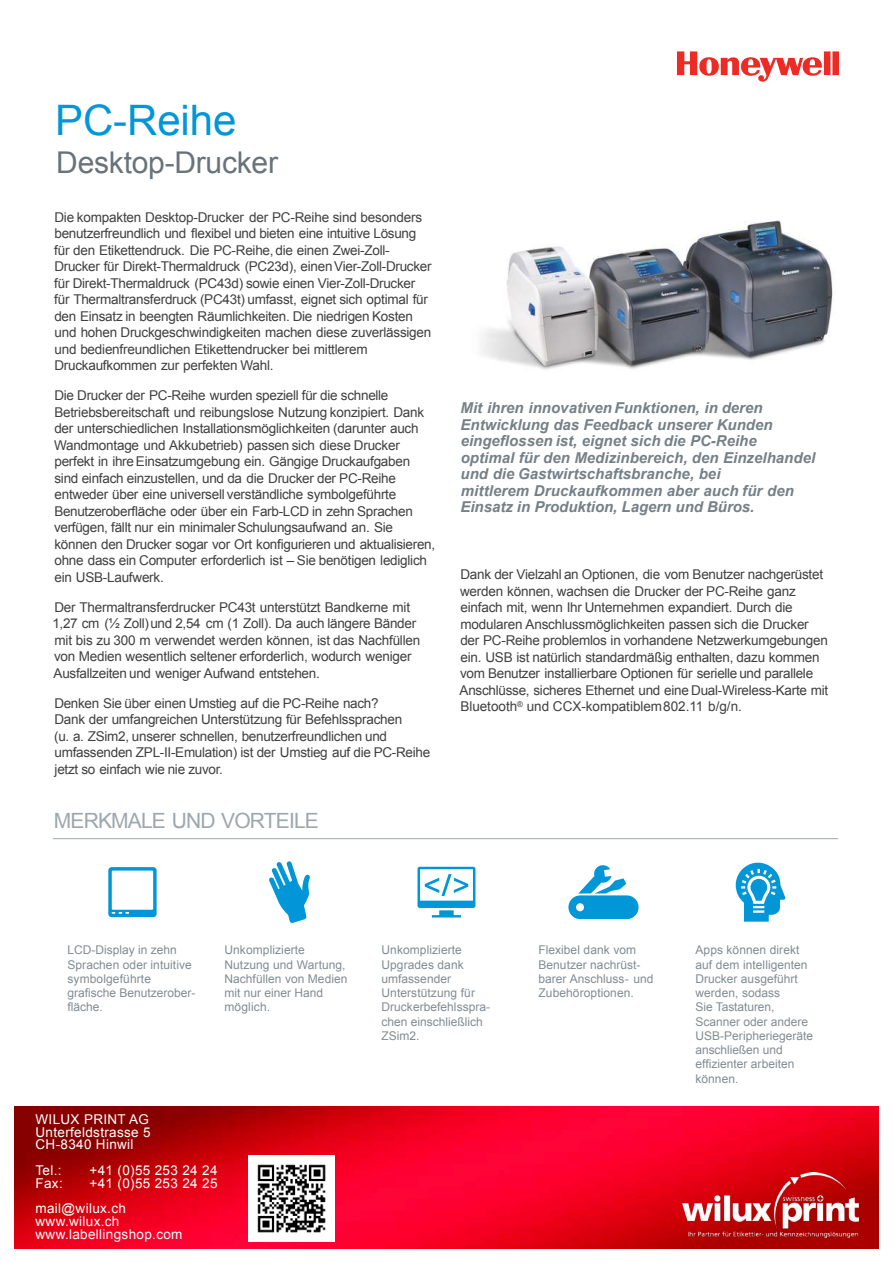
<style>
.page{position:relative;width:893px;height:1263px;background:#fff}
.page>*{position:absolute;margin:0;border:0;box-sizing:border-box;transform-origin:0 0}
.t1{font:42px "Arial";letter-spacing:-.005em;color:#0096d7}
.t2{font:30px "Arial";letter-spacing:-.01em;color:#68737a}
.t3{font:21px "Arial";letter-spacing:-.04em;color:#9da7ad}
.t4{font:italic 700 15px/16.5px "Arial";color:#758087}
.t5{font:13.5px/16.5px "Arial";letter-spacing:-.02em;color:#403f41}
.t6{font:13.5px/12.8px "Arial";letter-spacing:.025em;color:#fff}
.t7{font:12px/14.2px "Arial";letter-spacing:.005em;color:#818c93}
</style>
<div class="page">
<svg style="left:677px;top:51px;width:162px;height:31px"></svg>
<img style="left:481px;top:220px;width:352px;height:150px">
<hr style="left:53px;top:838px;width:785px;height:1px;background:#9da7ad">
<svg style="left:108px;top:867px;width:49px;height:50px"></svg>
<svg style="left:269px;top:861px;width:41px;height:62px"></svg>
<svg style="left:417px;top:867px;width:58px;height:50px"></svg>
<svg style="left:568px;top:865px;width:70px;height:54px"></svg>
<svg style="left:736px;top:862px;width:49px;height:60px"></svg>
<img style="left:14px;top:1107px;width:865px;height:142px">
<img style="left:683px;top:1172px;width:175px;height:65px">
<img style="left:248px;top:1155px;width:87px;height:87px">
<h1 class="t1" style="left:55px;top:104px;width:183px">PC-Reihe</h1>
<h2 class="t2" style="left:56px;top:151px;width:223px">Desktop-Drucker</h2>
<p class="t5" style="left:54px;top:210px;width:379px">Die kompakten Desktop-Drucker der PC-Reihe sind besonders benutzerfreundlich und flexibel und bieten eine intuitive Lösung für den Etikettendruck. Die PC-Reihe, die einen Zwei-Zoll-Drucker für Direkt-Thermaldruck (PC23d), einenVier-Zoll-Drucker für Direkt-Thermaldruck (PC43d) sowie einen Vier-Zoll-Drucker für Thermaltransferdruck (PC43t) umfasst, eignet sich optimal für den Einsatz in beengten Räumlichkeiten. Die niedrigen Kosten und hohen Druckgeschwindigkeiten machen diese zuverlässigen und bedienfreundlichen Etikettendrucker bei mittlerem Druckaufkommen zur perfekten Wahl.</p>
<p class="t5" style="left:54px;top:389px;width:383px">Die Drucker der PC-Reihe wurden speziell für die schnelle Betriebsbereitschaft und reibungslose Nutzung konzipiert. Dank der unterschiedlichen Installationsmöglichkeiten (darunter auch Wandmontage und Akkubetrieb) passen sich diese Drucker perfekt in ihre Einsatzumgebung ein. Gängige Druckaufgaben sind einfach einzustellen, und da die Drucker der PC-Reihe entweder über eine universell verständliche symbolgeführte Benutzeroberfläche oder über ein Farb-LCD in zehn Sprachen verfügen, fällt nur ein minimaler Schulungsaufwand an. Sie können den Drucker sogar vor Ort konfigurieren und aktualisieren, ohne dass ein Computer erforderlich ist – Sie benötigen lediglich ein USB-Laufwerk.</p>
<p class="t5" style="left:52px;top:600px;width:369px">Der Thermaltransferdrucker PC43t unterstützt Bandkerne mit 1,27 cm (½ Zoll)und 2,54 cm (1 Zoll). Da auch längere Bänder mit bis zu 300 m verwendet werden können, ist das Nachfüllen von Medien wesentlich seltener erforderlich, wodurch weniger Ausfallzeiten und weniger Aufwand entstehen.</p>
<p class="t5" style="left:54px;top:696px;width:378px">Denken Sie über einen Umstieg auf die PC-Reihe nach?<br>Dank der umfangreichen Unterstützung für Befehlssprachen<br>(u. a. ZSim2, unserer schnellen, benutzerfreundlichen und umfassenden ZPL-II-Emulation) ist der Umstieg auf die PC-Reihe jetzt so einfach wie nie zuvor.</p>
<h3 class="t3" style="left:54px;top:813px;width:266px">MERKMALE UND VORTEILE</h3>
<p class="t4" style="left:460px;top:401px;width:356px">Mit ihren innovativen Funktionen, in deren Entwicklung das Feedback unserer Kunden eingeflossen ist, eignet sich die PC-Reihe<br>optimal für den Medizinbereich, den Einzelhandel und die Gastwirtschaftsbranche, bei<br>mittlerem Druckaufkommen aber auch für den Einsatz in Produktion, Lagern und Büros.</p>
<p class="t5" style="left:460px;top:567px;width:370px">Dank der Vielzahl an Optionen, die vom Benutzer nachgerüstet werden können, wachsen die Drucker der PC-Reihe ganz einfach mit, wenn Ihr Unternehmen expandiert. Durch die modularen Anschlussmöglichkeiten passen sich die Drucker der PC-Reihe problemlos in vorhandene Netzwerkumgebungen ein. USB ist natürlich standardmäßig enthalten, dazu kommen vom Benutzer installierbare Optionen für serielle und parallele Anschlüsse, sicheres Ethernet und eine Dual-Wireless-Karte mit Bluetooth<sup>®</sup> und CCX-kompatiblem802.11 b/g/n.</p>
<p class="t7" style="left:67px;top:944px;width:129px">LCD-Display in zehn<br>Sprachen oder intuitive symbolgeführte grafische Benutzerober&shy;fläche.</p>
<p class="t7" style="left:224px;top:944px;width:125px">Unkomplizierte<br>Nutzung und Wartung,<br>Nachfüllen von Medien mit nur einer Hand möglich.</p>
<p class="t7" style="left:381px;top:944px;width:110px">Unkomplizierte<br>Upgrades dank umfassender<br>Unterstützung für<br>Druckerbefehlsspra&shy;chen einschließlich<br>ZSim2.</p>
<p class="t7" style="left:538px;top:944px;width:117px">Flexibel dank vom<br>Benutzer nachrüst&shy;barer Anschluss- und<br>Zubehöroptionen.</p>
<p class="t7" style="left:695px;top:944px;width:119px">Apps können direkt auf dem intelligenten<br>Drucker ausgeführt werden, sodass<br>Sie Tastaturen,<br>Scanner oder andere<br>USB-Peripheriegeräte anschließen und effizienter arbeiten können.</p>
<p class="t6" style="left:36px;top:1114px;width:117px;text-align:justify">WILUX PRINT AG Unterfeldstrasse 5<br>CH-8340 Hinwil</p>
<p class="t6" style="left:36px;top:1165px;width:28px">Tel.:</p>
<p class="t6" style="left:90px;top:1165px;width:129px">+41 (0)55 253 24 24</p>
<p class="t6" style="left:36px;top:1178px;width:29px">Fax:</p>
<p class="t6" style="left:36px;top:1171px;width:183px;line-height:25.5px;text-indent:54px">+41 (0)55 253 24 25 mail@wilux.ch</p>
<p class="t6" style="left:36px;top:1216px;width:148px">www.wilux.ch www.labellingshop.com</p>
</div>
